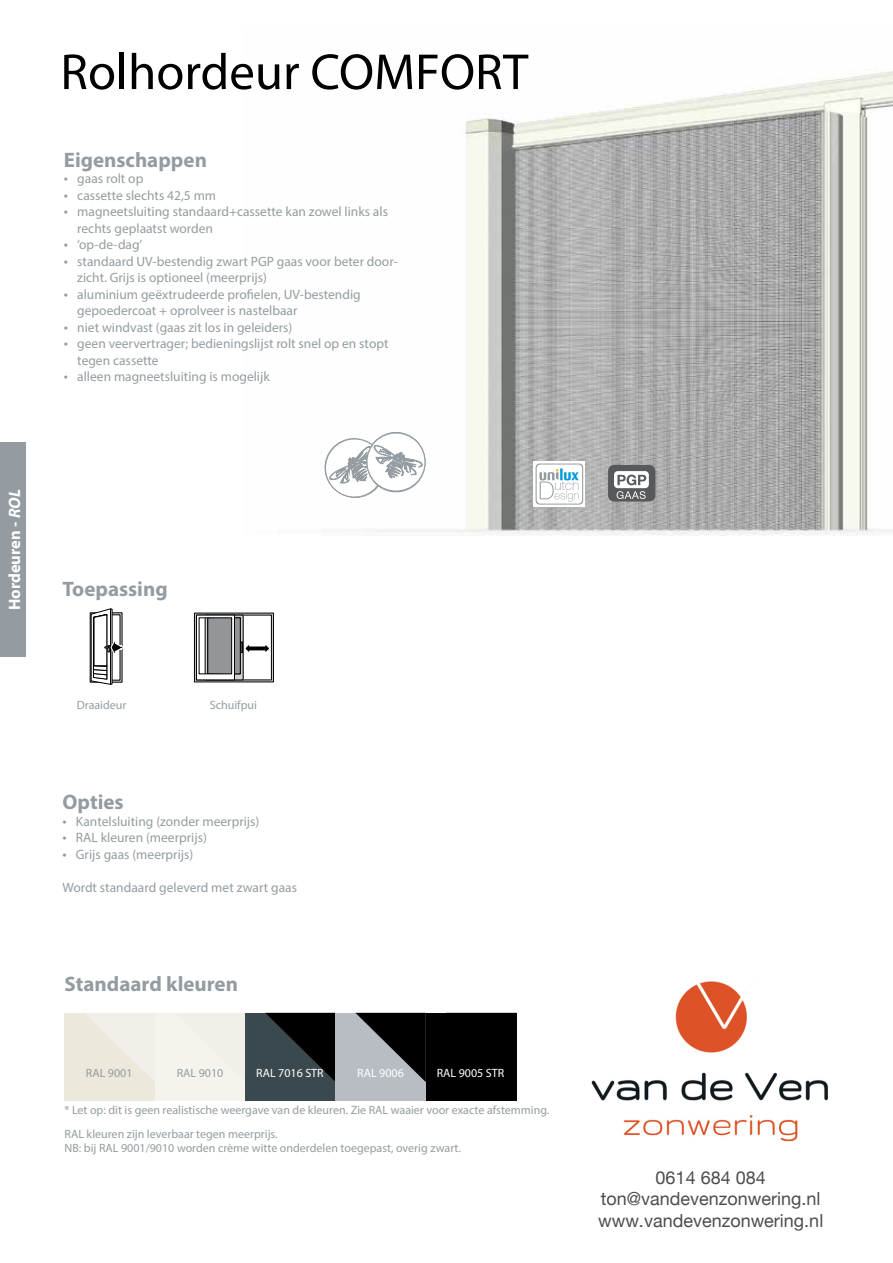
<style>
.page{position:relative;width:893px;height:1263px;background:#fff}
.page>*{position:absolute;margin:0;border:0;box-sizing:border-box;transform-origin:0 0}
.t1{font:51px "Myriad Pro";color:#000}
.t2{font:700 21px "Myriad Pro";color:#949ca1}
.t3{font:18px/21.6px "Helvetica Neue";color:#4d4d4d;text-align:center}
.t4{font:700 16.5px "Myriad Pro";color:#fff}
.t5{font:13.5px/16.5px "Myriad Pro";color:#949ca1}
.t6{font:12px/14.4px "Myriad Pro";color:#949ca1}
.t7{font:12px "Myriad Pro";color:#fff}
.s1{font-size:15px}
.s2{font-style:italic}
</style>
<div class="page">
<div style="left:64px;top:1013px;width:91px;height:87px;background:#ede8dc"></div>
<svg style="left:86px;top:1013px;width:69px;height:68px"></svg>
<div style="left:155px;top:1013px;width:90px;height:87px;background:#f5f4ec"></div>
<div style="left:245px;top:1013px;width:91px;height:87px;background:#3a494d"></div>
<svg style="left:265px;top:1013px;width:70px;height:68px"></svg>
<div style="left:335px;top:1013px;width:91px;height:87px;background:#b8bdc4"></div>
<svg style="left:355px;top:1013px;width:71px;height:69px"></svg>
<div style="left:426px;top:1013px;width:90px;height:87px;background:#000"></div>
<img style="left:324px;top:71px;width:569px;height:465px">
<svg style="left:325px;top:432px;width:100px;height:66px"></svg>
<div style="left:534px;top:461px;width:51px;height:46px;background:linear-gradient(to right,#fff,#fff)"></div>
<svg style="left:536px;top:463px;width:47px;height:42px"></svg>
<div style="left:608px;top:465px;width:47px;height:36px;background:#58595b;border-radius:6px"></div>
<div style="left:614px;top:471px;width:35px;height:17px;background:#fff;border-radius:4px"></div>
<svg style="left:617px;top:491px;width:29px;height:8px"></svg>
<svg style="left:617px;top:475px;width:29px;height:10px"></svg>
<div style="left:0;top:442px;width:26px;height:215px;background:#949ca1"></div>
<svg style="left:90px;top:608px;width:33px;height:77px"></svg>
<svg style="left:194px;top:613px;width:80px;height:69px"></svg>
<img style="left:591px;top:981px;width:237px;height:161px">
<h1 class="t1" style="left:60px;top:41px;width:469px">Rolhordeur COMFORT</h1>
<h2 class="t2" style="left:64px;top:146px;width:145px">Eigenschappen</h2>
<p class="t5" style="left:64px;top:170px;width:81px"><span class="s1">•</span> gaas rolt op</p>
<p class="t5" style="left:64px;top:187px;width:154px"><span class="s1">•</span> cassette slechts 42,5 mm</p>
<p class="t5" style="left:77px;top:203px;width:312px;text-indent:-14px"><span class="s1">•</span> magneetsluiting standaard+cassette kan zowel links als rechts geplaatst worden</p>
<p class="t5" style="left:64px;top:236px;width:80px"><span class="s1">•</span> ‘op-de-dag’</p>
<p class="t5" style="left:77px;top:253px;width:322px;text-indent:-14px"><span class="s1">•</span> standaard UV-bestendig zwart PGP gaas voor beter door&shy;zicht. Grijs is optioneel (meerprijs)</p>
<p class="t5" style="left:77px;top:286px;width:285px;text-indent:-14px"><span class="s1">•</span> aluminium geëxtrudeerde profielen, UV-bestendig gepoedercoat + oprolveer is nastelbaar</p>
<p class="t5" style="left:64px;top:319px;width:230px"><span class="s1">•</span> niet windvast (gaas zit los in geleiders)</p>
<p class="t5" style="left:77px;top:335px;width:313px;text-indent:-14px"><span class="s1">•</span> geen veervertrager; bedieningslijst rolt snel op en stopt tegen cassette</p>
<p class="t5" style="left:64px;top:368px;width:207px"><span class="s1">•</span> alleen magneetsluiting is mogelijk</p>
<p class="t4" style="left:4px;top:610px;width:122px;rotate:-90deg">Hordeuren - <span class="s2">ROL</span></p>
<h2 class="t2" style="left:62px;top:575px;width:107px">Toepassing</h2>
<p class="t6" style="left:77px;top:697px;width:51px">Draaideur</p>
<p class="t6" style="left:210px;top:697px;width:49px">Schuifpui</p>
<h2 class="t2" style="left:62px;top:788px;width:63px">Opties</h2>
<p class="t5" style="left:62px;top:812px;width:199px"><span class="s1">•</span> Kantelsluiting (zonder meerprijs)</p>
<p class="t5" style="left:62px;top:829px;width:146px"><span class="s1">•</span> RAL kleuren (meerprijs)</p>
<p class="t5" style="left:62px;top:845px;width:132px"><span class="s1">•</span> Grijs gaas (meerprijs)</p>
<p class="t5" style="left:62px;top:878px;width:236px">Wordt standaard geleverd met zwart gaas</p>
<h2 class="t2" style="left:64px;top:970px;width:175px">Standaard kleuren</h2>
<p class="t7" style="left:256px;top:1065px;width:69px">RAL 7016 STR</p>
<p class="t7" style="left:437px;top:1065px;width:69px">RAL 9005 STR</p>
<p class="t6" style="left:86px;top:1065px;width:48px">RAL 9001</p>
<p class="t6" style="left:177px;top:1065px;width:48px">RAL 9010</p>
<p class="t7" style="left:357px;top:1065px;width:48px">RAL 9006</p>
<p class="t6" style="left:64px;top:1102px;width:486px">* Let op: dit is geen realistische weergave van de kleuren. Zie RAL waaier voor exacte afstemming.</p>
<p class="t6" style="left:64px;top:1126px;width:398px">RAL kleuren zijn leverbaar tegen meerprijs.<br>NB: bij RAL 9001/9010 worden crème witte onderdelen toegepast, overig zwart.</p>
<h3 class="t3" style="left:598px;top:1167px;width:227px">0614 684 084 ton@vandevenzonwering.nl www.vandevenzonwering.nl</h3>
</div>
